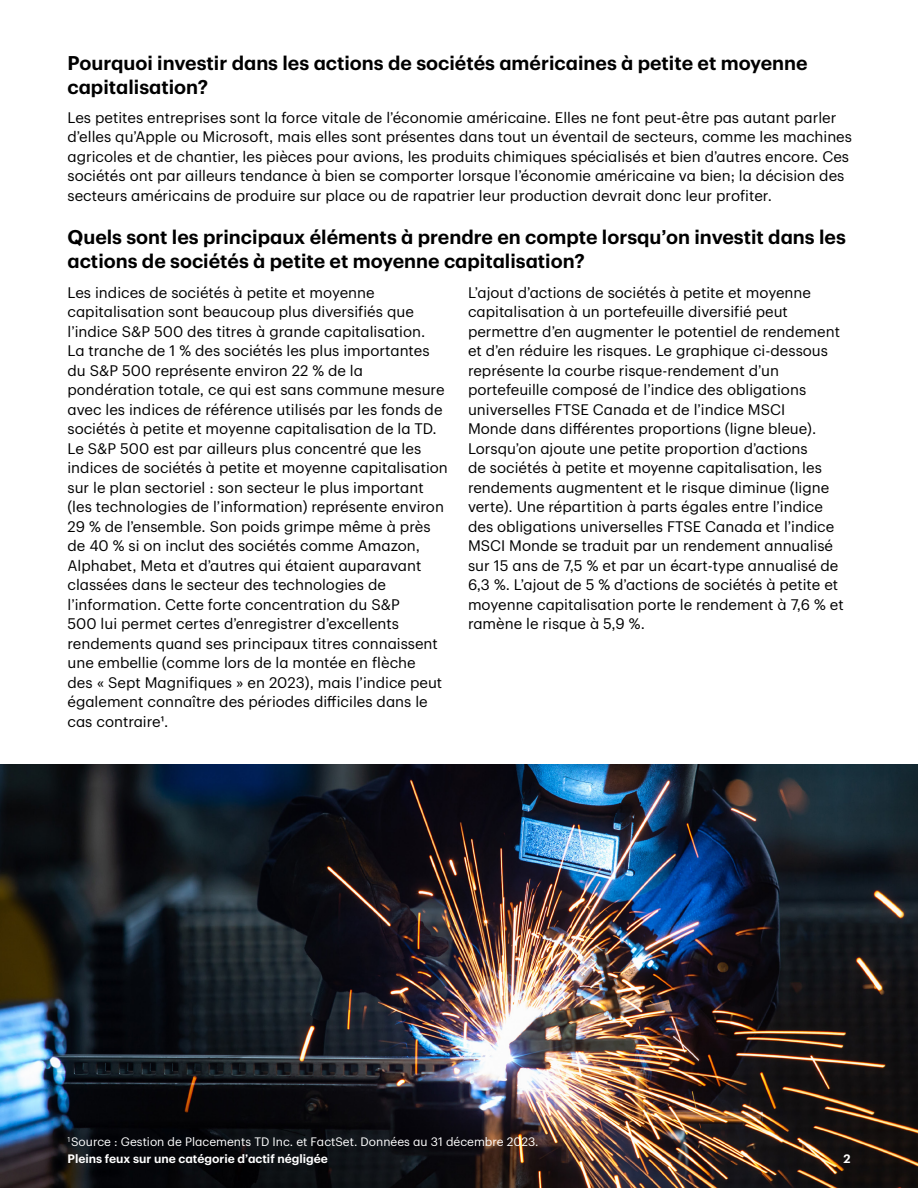
<style>
.page{position:relative;width:918px;height:1188px;background:#fff}
.page>*{position:absolute;margin:0;border:0;box-sizing:border-box;transform-origin:0 0}
.SH2__13pt_Semibold__Black{font:600 19.5px/24px "TD Graphik";color:#000}
.Body_Copy__10pt_Regular__Black{font:15px/19.5px "TD Graphik";color:#000}
.Source{font:12px "TD Graphik";color:#fff}
.Source-2{font:600 12px "TD Graphik";color:#fff}
</style>
<div class="page">
<img style="left:1px;top:765px;width:916px;height:422px">
<h2 class="SH2__13pt_Semibold__Black" style="left:68px;top:49px;width:742px">Pourquoi investir dans les actions de sociétés américaines à petite et moyenne capitalisation?</h2>
<p class="Body_Copy__10pt_Regular__Black" style="left:68px;top:106px;width:786px">Les petites entreprises sont la force vitale de l’économie américaine. Elles ne font peut-être pas autant parler d’elles qu’Apple ou Microsoft, mais elles sont présentes dans tout un éventail de secteurs, comme les machines agricoles et de chantier, les pièces pour avions, les produits chimiques spécialisés et bien d’autres encore. Ces sociétés ont par ailleurs tendance à bien se comporter lorsque l’économie américaine va bien; la décision des secteurs américains de produire sur place ou de rapatrier leur production devrait donc leur profiter.</p>
<h2 class="SH2__13pt_Semibold__Black" style="left:68px;top:223px;width:780px">Quels sont les principaux éléments à prendre en compte lorsqu’on investit dans les actions de sociétés à petite et moyenne capitalisation?</h2>
<p class="Body_Copy__10pt_Regular__Black" style="left:68px;top:281px;width:382px">Les indices de sociétés à petite et moyenne capitalisation sont beaucoup plus diversifiés que l’indice S&amp;P 500 des titres à grande capitalisation.<br>La tranche de 1 % des sociétés les plus importantes du S&amp;P 500 représente environ 22 % de la pondération totale, ce qui est sans commune mesure avec les indices de référence utilisés par les fonds de sociétés à petite et moyenne capitalisation de la TD.<br>Le S&amp;P 500 est par ailleurs plus concentré que les indices de sociétés à petite et moyenne capitalisation sur le plan sectoriel : son secteur le plus important (les technologies de l’information) représente environ 29 % de l’ensemble. Son poids grimpe même à près de 40 % si on inclut des sociétés comme Amazon, Alphabet, Meta et d’autres qui étaient auparavant classées dans le secteur des technologies de l’information. Cette forte concentration du S&amp;P<br>500 lui permet certes d’enregistrer d’excellents rendements quand ses principaux titres connaissent une embellie (comme lors de la montée en flèche<br>des « Sept Magnifiques » en 2023), mais l’indice peut également connaître des périodes difficiles dans le cas contraire¹.</p>
<p class="Body_Copy__10pt_Regular__Black" style="left:468px;top:281px;width:377px">L’ajout d’actions de sociétés à petite et moyenne capitalisation à un portefeuille diversifié peut permettre d’en augmenter le potentiel de rendement et d’en réduire les risques. Le graphique ci-dessous représente la courbe risque-rendement d’un portefeuille composé de l’indice des obligations universelles FTSE Canada et de l’indice MSCI<br>Monde dans différentes proportions (ligne bleue).<br>Lorsqu’on ajoute une petite proportion d’actions<br>de sociétés à petite et moyenne capitalisation, les rendements augmentent et le risque diminue (ligne verte). Une répartition à parts égales entre l’indice des obligations universelles FTSE Canada et l’indice MSCI Monde se traduit par un rendement annualisé sur 15 ans de 7,5 % et par un écart-type annualisé de 6,3 %. L’ajout de 5 % d’actions de sociétés à petite et moyenne capitalisation porte le rendement à 7,6 % et ramène le risque à 5,9 %.</p>
<p class="Source" style="left:68px;top:1133px;width:473px"><sup>1</sup>Source : Gestion de Placements TD Inc. et FactSet. Données au 31 décembre 2023.</p>
<p class="Source-2" style="left:68px;top:1150px;width:262px">Pleins feux sur une catégorie d’actif négligée</p>
<p class="Source-2" style="left:843px;top:1150px;width:9px">2</p>
</div>
